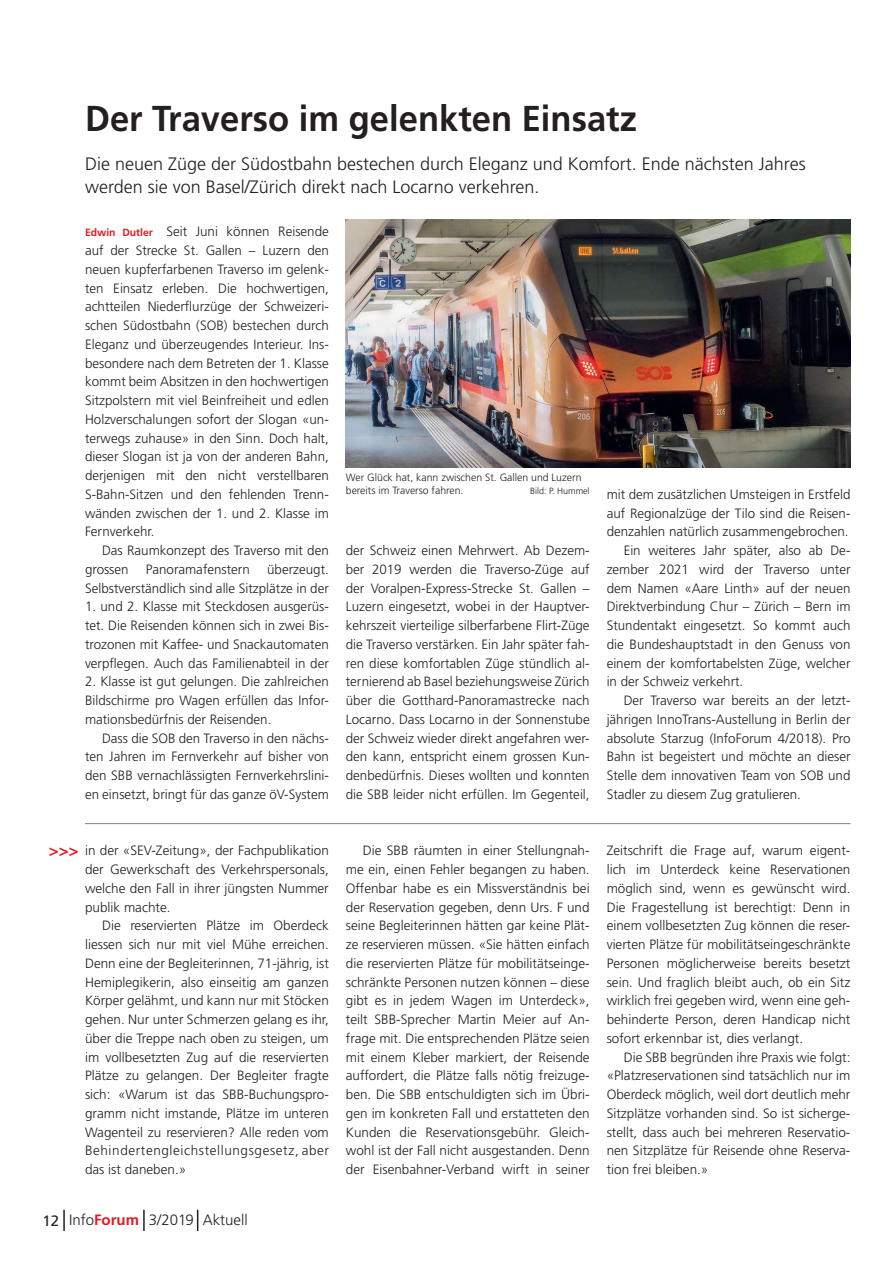
<style>
.page{position:relative;width:893px;height:1263px;background:#fff}
.page>*{position:absolute;margin:0;border:0;box-sizing:border-box;transform-origin:0 0}
.Titel_2{font:700 36px "Frutiger";color:#231f20;scale:.96 1}
.Lead{font:300 18px/23.2px "Frutiger";color:#231f20}
.Lead-2{font:700 16.5px "Frutiger";color:#e51a23}
.Lead-3{font:300 15px "Frutiger";color:#231f20}
.Grundtext_mit_Einzug{font:300 13.5px/18.8px "Frutiger";color:#231f20;text-align:justify}
.Grundtext{font:300 13.5px/18.8px "Frutiger";color:#231f20;text-align:justify}
.Legende{font:300 10.5px/12.8px "Frutiger";color:#231f20}
.Legende-2{font:300 9px "Frutiger";color:#231f20}
.s1{font-weight:700;font-size:10.5px;color:#e51a23}
.s2{font-weight:400}
.s3{font-weight:700;color:#e51a23}
</style>
<div class="page">
<hr style="left:63px;top:1210px;width:2px;height:21px;background:#231f20">
<hr style="left:143px;top:1210px;width:2px;height:21px;background:#231f20">
<svg style="left:197px;top:1210px;width:1px;height:21px"></svg>
<img style="left:346px;top:219px;width:504px;height:249px">
<hr style="left:85px;top:823px;width:765px;height:1px;background:#808285">
<p class="Titel_2" style="left:85px;top:98px;width:576px">Der Traverso im gelenkten Einsatz</p>
<p class="Lead" style="left:85px;top:152px;width:722px">Die neuen Züge der Südostbahn bestechen durch Eleganz und Komfort. Ende nächsten Jahres werden sie von Basel/Zürich direkt nach Locarno verkehren.</p>
<p class="Grundtext" style="left:85px;top:223px;width:245px"><span class="s1">Edwin Dutler</span> Seit Juni können Reisende auf der Strecke St. Gallen – Luzern den neuen kupferfarbenen Traverso im gelenk&shy;ten Einsatz erleben. Die hochwertigen, achtteilen Niederflurzüge der Schweizeri&shy;schen Südostbahn (SOB) bestechen durch Eleganz und überzeugendes Interieur. Ins&shy;besondere nach dem Betreten der 1. Klasse kommt beim Absitzen in den hochwertigen Sitzpolstern mit viel Beinfreiheit und edlen Holzverschalungen sofort der Slogan «un&shy;terwegs zuhause» in den Sinn. Doch halt, dieser Slogan ist ja von der anderen Bahn, derjenigen mit den nicht verstellbaren S-Bahn-Sitzen und den fehlenden Trenn&shy;wänden zwischen der 1. und 2. Klasse im Fernverkehr.</p>
<p class="Grundtext_mit_Einzug" style="left:85px;top:541px;width:245px;text-indent:17px">Das Raumkonzept des Traverso mit den grossen</p>
<p class="Legende" style="left:346px;top:471px;width:237px">Wer Glück hat, kann zwischen St. Gallen und Luzern bereits im Traverso fahren.</p>
<p class="Legende-2" style="left:530px;top:486px;width:61px">Bild: P. Hummel</p>
<p class="Grundtext_mit_Einzug" style="left:607px;top:485px;width:245px">mit dem zusätzlichen Umsteigen in Erstfeld auf Regionalzüge der Tilo sind die Reisen&shy;denzahlen natürlich zusammengebrochen.</p>
<p class="Grundtext_mit_Einzug" style="left:607px;top:541px;width:245px;text-indent:17px">Ein weiteres Jahr später, also ab De&shy;zember 2021 wird der Traverso unter dem Namen «Aare Linth» auf der neuen Direktverbindung Chur – Zürich – Bern im Stundentakt eingesetzt. So kommt auch die Bundeshauptstadt in den Genuss von einem der komfortabelsten Züge, welcher in der Schweiz verkehrt.</p>
<p class="Grundtext_mit_Einzug" style="left:607px;top:691px;width:245px;text-indent:17px">Der Traverso war bereits an der letzt&shy;jährigen InnoTrans-Austellung in Berlin der absolute Starzug (InfoForum 4/2018). Pro Bahn ist begeistert und möchte an dieser Stelle dem innovativen Team von SOB und Stadler zu diesem Zug gratulieren.</p>
<p class="Grundtext_mit_Einzug" style="left:346px;top:541px;width:245px">der Schweiz einen Mehrwert. Ab Dezem&shy;ber 2019 werden die Traverso-Züge auf der Voralpen-Express-Strecke St. Gallen – Luzern eingesetzt, wobei in der Hauptver&shy;kehrszeit vierteilige silberfarbene Flirt-Züge die Traverso verstärken. Ein Jahr später fah&shy;ren diese komfortablen Züge stündlich al&shy;ternierend ab Basel beziehungsweise Zürich über die Gotthard-Panoramastrecke nach Locarno. Dass Locarno in der Sonnenstube der Schweiz wieder direkt angefahren wer&shy;den kann, entspricht einem grossen Kun&shy;denbedürfnis. Dieses wollten und konnten die SBB leider nicht erfüllen. Im Gegenteil,</p>
<p class="Grundtext_mit_Einzug" style="left:146px;top:560px;width:106px">Panoramafenstern</p>
<p class="Grundtext_mit_Einzug" style="left:85px;top:560px;width:245px;text-align:right">überzeugt.<br>Selbstverständlich sind alle Sitzplätze in der</p>
<p class="Grundtext_mit_Einzug" style="left:85px;top:598px;width:245px">1. und 2. Klasse mit Steckdosen ausgerüs&shy;tet. Die Reisenden können sich in zwei Bis&shy;trozonen mit Kaffee- und Snackautomaten verpflegen. Auch das Familienabteil in der</p>
<p class="Grundtext_mit_Einzug" style="left:85px;top:673px;width:245px">2. Klasse ist gut gelungen. Die zahlreichen Bildschirme pro Wagen erfüllen das Infor&shy;mationsbedürfnis der Reisenden.</p>
<p class="Grundtext_mit_Einzug" style="left:85px;top:729px;width:245px;text-indent:17px">Dass die SOB den Traverso in den nächs&shy;ten Jahren im Fernverkehr auf bisher von den SBB vernachlässigten Fernverkehrslini&shy;en einsetzt, bringt für das ganze öV-System</p>
<p class="Grundtext" style="left:85px;top:841px;width:245px">in der «SEV-Zeitung», der Fachpublikation der Gewerkschaft des Verkehrspersonals, welche den Fall in ihrer jüngsten Nummer publik machte.</p>
<p class="Grundtext_mit_Einzug" style="left:85px;top:916px;width:245px;text-align:left;text-indent:17px">Die reservierten Plätze im Oberdeck liessen sich nur mit viel Mühe erreichen.<br>Denn eine der Begleiterinnen, 71-jährig, ist Hemiplegikerin, also einseitig am ganzen Körper gelähmt, und kann nur mit Stöcken gehen. Nur unter Schmerzen gelang es ihr, über die Treppe nach oben zu steigen, um im vollbesetzten Zug auf die reservierten Plätze zu gelangen. Der Begleiter fragte sich: «Warum ist das SBB-Buchungspro&shy;gramm nicht imstande, Plätze im unteren Wagenteil zu reservieren? Alle reden vom Behindertengleichstellungsgesetz, aber das ist daneben. »</p>
<p class="Lead-2" style="left:49px;top:841px;width:31px">&gt;&gt;&gt;</p>
<p class="Lead-3" style="left:43px;top:1211px;width:207px"><span class="s2">12</span> Info<span class="s3">Forum</span> 3/2019 Aktuell</p>
<p class="Grundtext_mit_Einzug" style="left:346px;top:841px;width:245px;text-align:left;text-indent:17px">Die SBB räumten in einer Stellungnah&shy;me ein, einen Fehler begangen zu haben.<br>Offenbar habe es ein Missverständnis bei der Reservation gegeben, denn Urs. F und seine Begleiterinnen hätten gar keine Plät&shy;ze reservieren müssen. «Sie hätten einfach die reservierten Plätze für mobilitätseinge&shy;schränkte Personen nutzen können – diese gibt es in jedem Wagen im Unterdeck», teilt SBB-Sprecher Martin Meier auf An&shy;frage mit. Die entsprechenden Plätze seien mit einem Kleber markiert, der Reisende auffordert, die Plätze falls nötig freizuge&shy;ben. Die SBB entschuldigten sich im Übri&shy;gen im konkreten Fall und erstatteten den Kunden die Reservationsgebühr. Gleich&shy;wohl ist der Fall nicht ausgestanden. Denn der Eisenbahner-Verband wirft in seiner</p>
<p class="Grundtext_mit_Einzug" style="left:607px;top:841px;width:245px;text-align:left">Zeitschrift die Frage auf, warum eigent&shy;lich im Unterdeck keine Reservationen möglich sind, wenn es gewünscht wird.<br>Die Fragestellung ist berechtigt: Denn in einem vollbesetzten Zug können die reser&shy;vierten Plätze für mobilitätseingeschränkte Personen möglicherweise bereits besetzt sein. Und fraglich bleibt auch, ob ein Sitz wirklich frei gegeben wird, wenn eine geh&shy;behinderte Person, deren Handicap nicht sofort erkennbar ist, dies verlangt.</p>
<p class="Grundtext_mit_Einzug" style="left:607px;top:1048px;width:245px;text-indent:17px">Die SBB begründen ihre Praxis wie folgt: «Platzreservationen sind tatsächlich nur im Oberdeck möglich, weil dort deutlich mehr Sitzplätze vorhanden sind. So ist sicherge&shy;stellt, dass auch bei mehreren Reservatio&shy;nen Sitzplätze für Reisende ohne Reserva&shy;tion frei bleiben. »</p>
</div>
